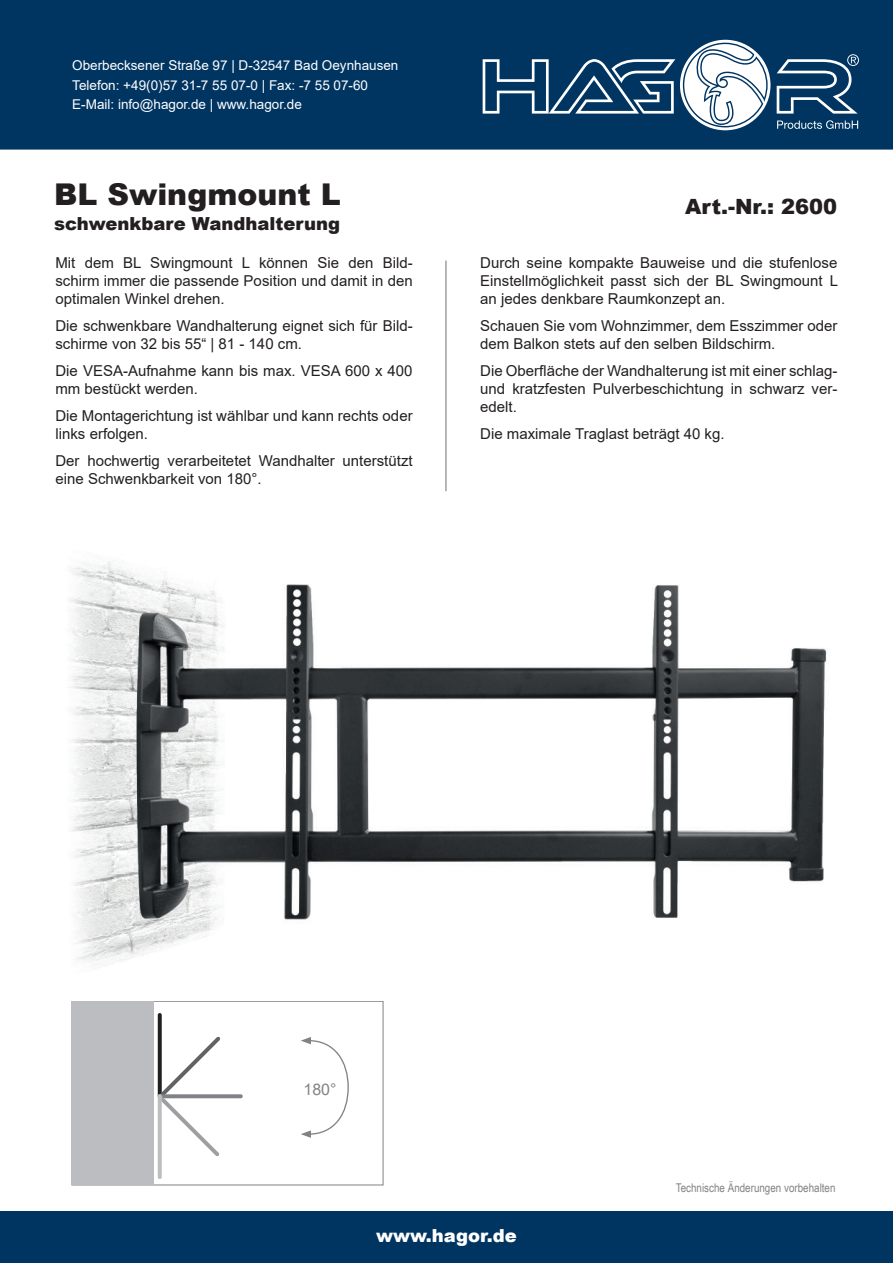
<style>
.page{position:relative;width:893px;height:1263px;background:#fff}
.page>*{position:absolute;margin:0;border:0;box-sizing:border-box;transform-origin:0 0}
.t1{font:900 30px "Arial";color:#231f20}
.t2{font:900 21px "Arial";color:#231f20}
.t3{font:900 18px "Arial";color:#231f20}
.t4{font:900 18px "Arial";color:#fff}
.t5{font:15.9px "Arial";color:#808285}
.t6{font:15px/18px "Arial";color:#231f20}
.t7{font:13.5px/19.5px "Arial";color:#fff}
.t8{font:12px "Arial Narrow";color:#808285}
</style>
<div class="page">
<div style="left:71px;top:1001px;width:313px;height:184px;border:1px solid #808285"></div>
<div style="left:0;top:1212px;width:893px;height:51px;background:#003562"></div>
<div style="left:0;top:0;width:893px;height:150px;background:#003562"></div>
<hr style="left:445px;top:261px;width:2px;height:230px;background:#9d9fa2">
<svg style="left:777px;top:54px;width:82px;height:60px;background:#365f83"></svg>
<svg style="left:777px;top:120px;width:81px;height:9px"></svg>
<svg style="left:483px;top:40px;width:287px;height:90px"></svg>
<img style="left:68px;top:559px;width:759px;height:407px">
<svg style="left:301px;top:1037px;width:48px;height:101px"></svg>
<svg style="left:158px;top:1015px;width:4px;height:18px"></svg>
<div style="left:72px;top:1001px;width:82px;height:184px;background:#bcbdc0"></div>
<svg style="left:224px;top:1094px;width:17px;height:4px"></svg>
<svg style="left:157px;top:1033px;width:67px;height:127px"></svg>
<svg style="left:158px;top:1096px;width:4px;height:81px"></svg>
<p class="t7" style="left:72px;top:56px;width:328px">Oberbecksener Straße 97 | D-32547 Bad Oeynhausen<br>Telefon: +49(0)57 31-7 55 07-0 | Fax: -7 55 07-60<br>E-Mail: info@hagor.de | www.hagor.de</p>
<h1 class="t1" style="left:54px;top:172px;width:288px">BL Swingmount L</h1>
<p class="t3" style="left:54px;top:211px;width:288px">schwenkbare Wandhalterung</p>
<p class="t6" style="left:55px;top:254px;width:359px;text-align:justify">Mit dem BL Swingmount L können Sie den Bild&shy;schirm immer die passende Position und damit in den optimalen Winkel drehen.</p>
<p class="t6" style="left:55px;top:317px;width:359px">Die schwenkbare Wandhalterung eignet sich für Bild&shy;schirme von 32 bis 55“ | 81 - 140 cm.</p>
<p class="t6" style="left:55px;top:362px;width:359px">Die VESA-Aufnahme kann bis max. VESA 600 x 400 mm bestückt werden.</p>
<p class="t6" style="left:55px;top:407px;width:359px">Die Montagerichtung ist wählbar und kann rechts oder links erfolgen.</p>
<p class="t6" style="left:55px;top:452px;width:359px">Der hochwertig verarbeitetet Wandhalter unterstützt eine Schwenkbarkeit von 180°.</p>
<h2 class="t2" style="left:685px;top:191px;width:154px">Art.-Nr.: 2600</h2>
<p class="t6" style="left:480px;top:254px;width:359px;text-align:justify">Durch seine kompakte Bauweise und die stufenlose Einstellmöglichkeit passt sich der BL Swingmount L an jedes denkbare Raumkonzept an.</p>
<p class="t6" style="left:480px;top:317px;width:359px">Schauen Sie vom Wohnzimmer, dem Esszimmer oder dem Balkon stets auf den selben Bildschirm.</p>
<p class="t6" style="left:480px;top:362px;width:359px;text-align:justify">Die Oberfläche der Wandhalterung ist mit einer schlag&shy;und kratzfesten Pulverbeschichtung in schwarz ver&shy;edelt.</p>
<p class="t6" style="left:480px;top:425px;width:246px">Die maximale Traglast beträgt 40 kg.</p>
<p class="t5" style="left:304px;top:1079px;width:34px">180°</p>
<p class="t8" style="left:676px;top:1179px;width:161px">Technische Änderungen vorbehalten</p>
<p class="t4" style="left:376px;top:1222px;width:142px">www.hagor.de</p>
</div>
